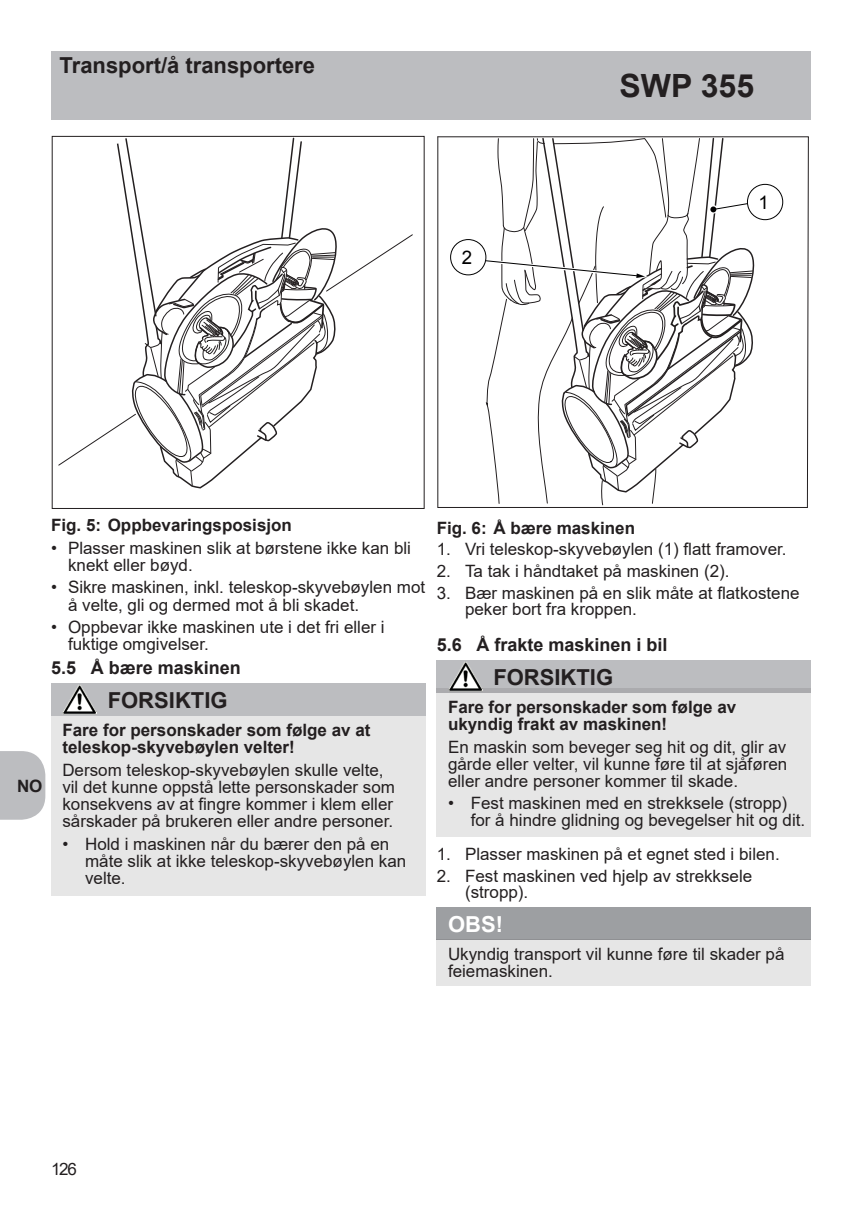
<style>
.page{position:relative;width:862px;height:1214px;background:#fff}
.page>*{position:absolute;margin:0;border:0;box-sizing:border-box;transform-origin:0 0}
.t1{font:700 32px "Arial";color:#231f20}
.t2{font:700 22px "Arial";color:#231f20}
.t3{font:700 22px "Arial";color:#fff}
.t4{font:18.6px "Arial";color:#000001}
.t5{font:700 18px "Arial";color:#231f20}
.t6{font:17px/17px "Arial";color:#231f20}
.t7{font:700 17px/17px "Arial";color:#231f20}
</style>
<div class="page">
<div style="left:51px;top:51px;width:760px;height:68px;background:#bcbdc0"></div>
<svg style="left:0;top:751px;width:45px;height:68px;background:#c0c1c4"></svg>
<div style="left:51px;top:683px;width:374px;height:32px;background:#bcbdc0"></div>
<img style="left:63px;top:685px;width:34px;height:29px">
<div style="left:51px;top:716px;width:374px;height:179px;background:#e6e6e6"></div>
<div style="left:437px;top:660px;width:374px;height:32px;background:#bcbdc0"></div>
<div style="left:437px;top:907px;width:374px;height:32px;background:#9d9fa2"></div>
<img style="left:450px;top:662px;width:32px;height:26px">
<div style="left:437px;top:688px;width:374px;height:149px;background:#e6e6e6"></div>
<div style="left:437px;top:939px;width:374px;height:46px;background:#e6e6e6"></div>
<svg style="left:58px;top:137px;width:355px;height:352px"></svg>
<svg style="left:437px;top:136px;width:371px;height:372px"></svg>
<div style="left:450px;top:239px;width:36px;height:36px;background:#fff;border-radius:50%"></div>
<div style="left:450px;top:239px;width:36px;height:36px;border:1px solid #000001;border-radius:50%"></div>
<svg style="left:473px;top:137px;width:298px;height:368px"></svg>
<div style="left:747px;top:184px;width:36px;height:36px;background:#fff;border-radius:50%"></div>
<div style="left:747px;top:184px;width:36px;height:36px;border:1px solid #000001;border-radius:50%"></div>
<p class="t2" style="left:60px;top:49px;width:257px">Transport/å transportere</p>
<p class="t4" style="left:462px;top:245px;width:12px">2</p>
<h1 class="t1" style="left:619px;top:63px;width:136px">SWP 355</h1>
<p class="t4" style="left:758px;top:190px;width:12px">1</p>
<p class="t7" style="left:17px;top:777px;width:27px">NO</p>
<p class="t7" style="left:51px;top:517px;width:242px">Fig. 5: Oppbevaringsposisjon</p>
<p class="t6" style="left:68px;top:539px;width:344px;text-indent:-17px">• Plasser maskinen slik at børstene ikke kan bli knekt eller bøyd.</p>
<p class="t6" style="left:68px;top:579px;width:359px;text-indent:-17px">• Sikre maskinen, inkl. teleskop-skyvebøylen mot å velte, gli og dermed mot å bli skadet.</p>
<p class="t6" style="left:68px;top:618px;width:318px;text-indent:-17px">• Oppbevar ikke maskinen ute i det fri eller i fuktige omgivelser.</p>
<p class="t5" style="left:51px;top:654px;width:191px">5.5 Å bære maskinen</p>
<p class="t2" style="left:108px;top:684px;width:121px">FORSIKTIG</p>
<p class="t7" style="left:62px;top:722px;width:309px">Fare for personskader som følge av at teleskop-skyvebøylen velter!</p>
<p class="t6" style="left:62px;top:761px;width:334px">Dersom teleskop-skyvebøylen skulle velte, vil det kunne oppstå lette personskader som konsekvens av at fingre kommer i klem eller sårskader på brukeren eller andre personer.</p>
<p class="t6" style="left:85px;top:835px;width:323px;text-indent:-23px">• Hold i maskinen når du bærer den på en måte slik at ikke teleskop-skyvebøylen kan velte.</p>
<p class="t7" style="left:437px;top:519px;width:200px">Fig. 6: Å bære maskinen</p>
<p class="t6" style="left:437px;top:541px;width:351px">1. Vri teleskop-skyvebøylen (1) flatt framover.</p>
<p class="t6" style="left:437px;top:562px;width:294px">2. Ta tak i håndtaket på maskinen (2).</p>
<p class="t6" style="left:465px;top:584px;width:336px;line-height:16px;text-indent:-28px">3. Bær maskinen på en slik måte at flatkostene peker bort fra kroppen.</p>
<p class="t5" style="left:437px;top:631px;width:232px">5.6 Å frakte maskinen i bil</p>
<p class="t2" style="left:493px;top:661px;width:121px">FORSIKTIG</p>
<p class="t7" style="left:448px;top:698px;width:290px">Fare for personskader som følge av ukyndig frakt av maskinen!</p>
<p class="t6" style="left:448px;top:738px;width:341px;text-align:justify">En maskin som beveger seg hit og dit, glir av gårde eller velter, vil kunne føre til at sjåføren eller andre personer kommer til skade.</p>
<p class="t6" style="left:471px;top:794px;width:336px;text-indent:-23px">• Fest maskinen med en strekksele (stropp) for å hindre glidning og bevegelser hit og dit.</p>
<p class="t6" style="left:437px;top:845px;width:344px">1. Plasser maskinen på et egnet sted i bilen.</p>
<p class="t6" style="left:465px;top:867px;width:289px;line-height:16px;text-indent:-28px">2. Fest maskinen ved hjelp av strekksele (stropp).</p>
<p class="t3" style="left:448px;top:908px;width:56px">OBS!</p>
<p class="t6" style="left:448px;top:945px;width:338px">Ukyndig transport vil kunne føre til skader på feiemaskinen.</p>
<p class="t6" style="left:51px;top:1160px;width:28px">126</p>
</div>
